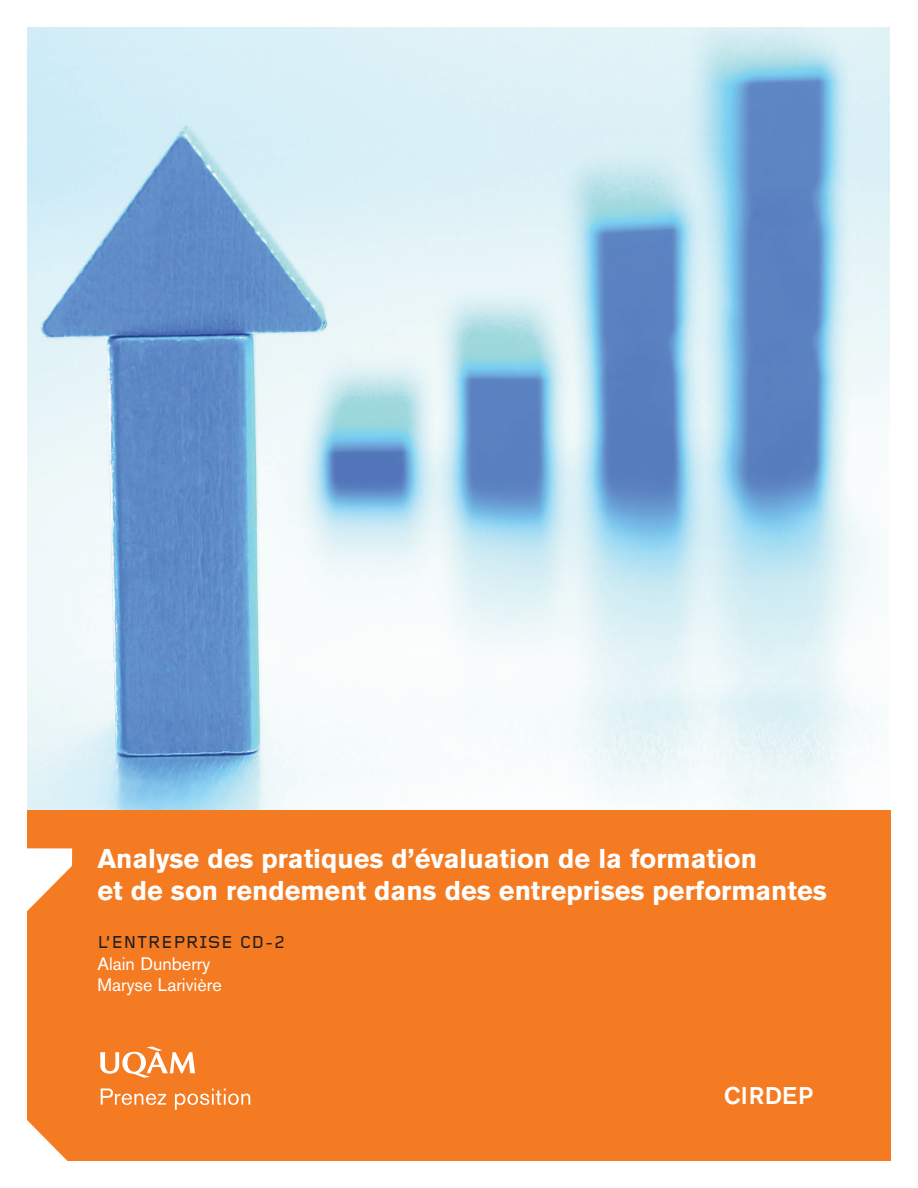
<style>
.page{position:relative;width:918px;height:1188px;background:#fff}
.page>*{position:absolute;margin:0;border:0;box-sizing:border-box;transform-origin:0 0}
.t1{font:700 27px/32.4px "Akzidenz Grotesk BE";color:#fff}
.t2{font:500 24px "Akzidenz Grotesk BE";letter-spacing:.04em;color:#fff}
.t3{font:18px/21.6px "Akzidenz Grotesk BE";color:#fff}
.t4{font:500 18px "Foundry Gridnik";letter-spacing:.03em;color:#231f20}
</style>
<div class="page">
<div style="left:27px;top:810px;width:864px;height:351px;background:#f47b21"></div>
<img style="left:27px;top:27px;width:862px;height:783px">
<svg style="left:100px;top:1046px;width:95px;height:32px"></svg>
<svg style="left:101px;top:1089px;width:65px;height:16px"></svg>
<svg style="left:175px;top:1089px;width:75px;height:21px;background:#f69751"></svg>
<p class="t1" style="left:98px;top:844px;width:731px">Analyse des pratiques d’évaluation de la formation<br>et de son rendement dans des entreprises performantes</p>
<p class="t4" style="left:98px;top:936px;width:189px">L’ENTREPRISE CD-2</p>
<p class="t3" style="left:98px;top:955px;width:126px">Alain Dunberry<br>Maryse Larivière</p>
<p class="t2" style="left:724px;top:1088px;width:91px">CIRDEP</p>
</div>
